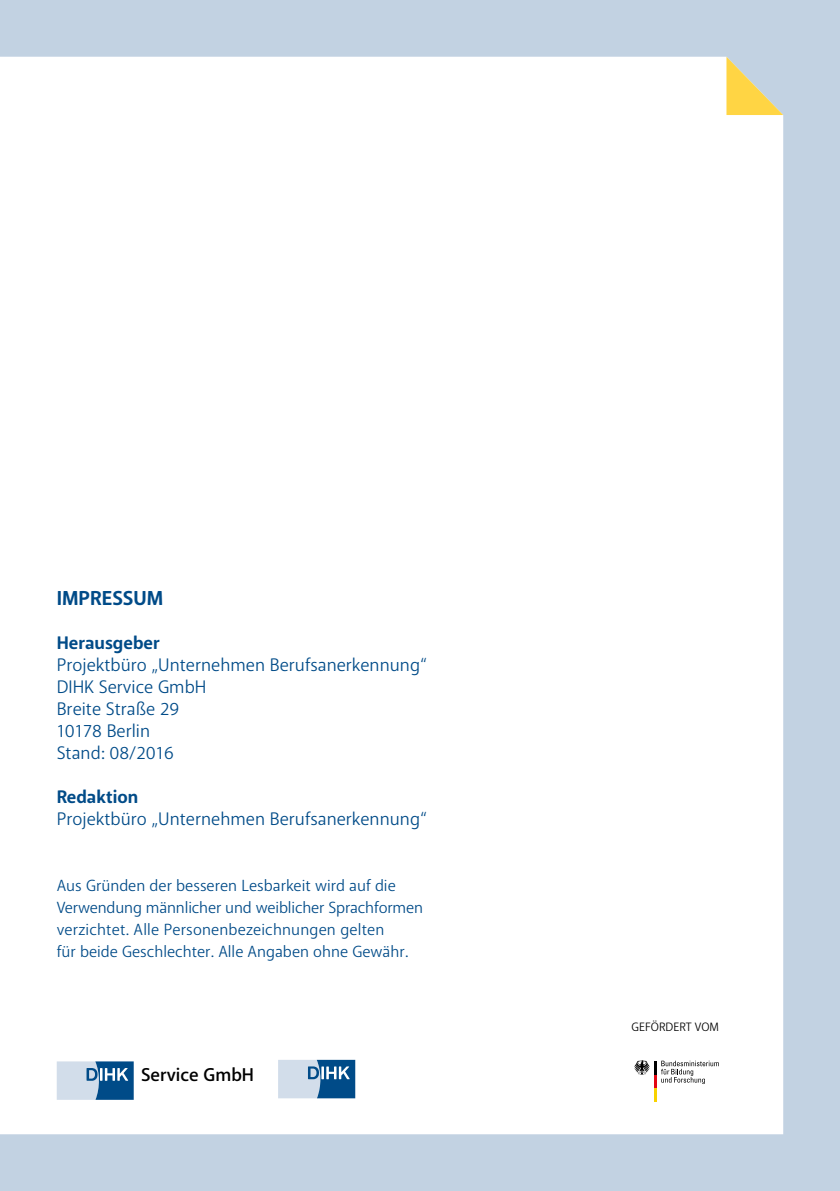
<style>
.page{position:relative;width:840px;height:1191px;background:#fff}
.page>*{position:absolute;margin:0;border:0;box-sizing:border-box;transform-origin:0 0}
.t1{font:700 20px "Anago";color:#004b88}
.t2{font:500 18.4px "Anago";color:#000}
.t3{font:18px/22px "Anago";color:#004b88}
.t4{font:700 18px "Anago";color:#004b88}
.t5{font:16px/22px "Anago";color:#004b88}
.t6{font:12px "Anago";color:#000}
</style>
<div class="page">
<div style="left:0;top:0;width:839px;height:1191px;background:#c2d2e2"></div>
<div style="left:0;top:57px;width:782px;height:1077px;background:#fff"></div>
<svg style="left:726px;top:57px;width:56px;height:58px"></svg>
<div style="left:622px;top:1051px;width:115px;height:64px;background:#fff"></div>
<svg style="left:634px;top:1060px;width:84px;height:41px"></svg>
<svg style="left:278px;top:1059px;width:77px;height:39px"></svg>
<svg style="left:57px;top:1061px;width:77px;height:38px"></svg>
<p class="t1" style="left:57px;top:585px;width:108px">IMPRESSUM</p>
<p class="t4" style="left:57px;top:631px;width:104px">Herausgeber</p>
<p class="t3" style="left:57px;top:654px;width:371px">Projektbüro „Unternehmen Berufsanerkennung“<br>DIHK Service GmbH<br>Breite Straße 29<br>10178 Berlin<br>Stand: 08/2016</p>
<p class="t4" style="left:57px;top:785px;width:83px">Redaktion</p>
<p class="t3" style="left:57px;top:808px;width:371px">Projektbüro „Unternehmen Berufsanerkennung“</p>
<p class="t5" style="left:57px;top:874px;width:367px">Aus Gründen der besseren Lesbarkeit wird auf die Verwendung männlicher und weiblicher Sprachformen verzichtet. Alle Personenbezeichnungen gelten<br>für beide Geschlechter. Alle Angaben ohne Gewähr.</p>
<p class="t2" style="left:141px;top:1063px;width:114px">Service GmbH</p>
<p class="t6" style="left:631px;top:1019px;width:89px">GEFÖRDERT VOM</p>
</div>
